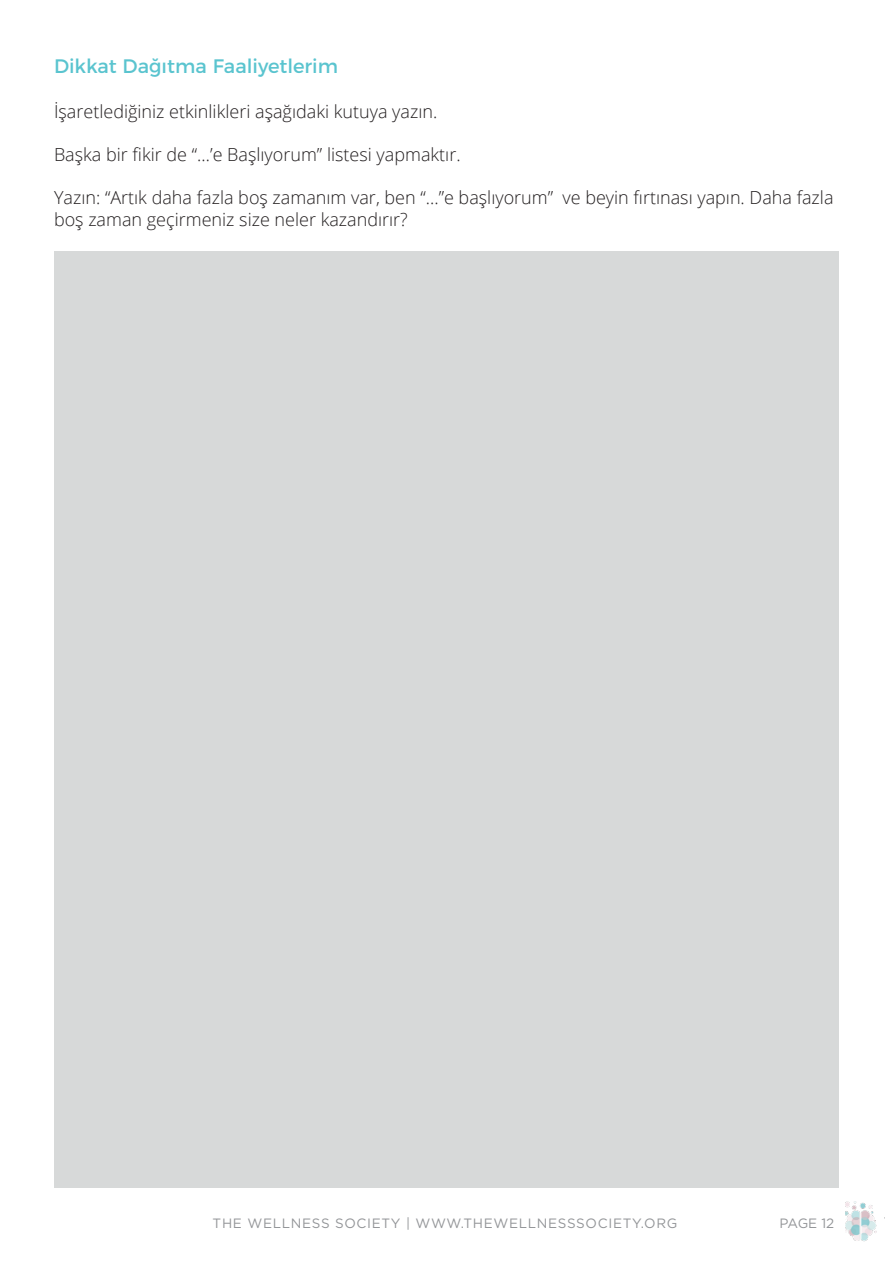
<style>
.page{position:relative;width:893px;height:1263px;background:#fff}
.page>*{position:absolute;margin:0;border:0;box-sizing:border-box;transform-origin:0 0}
.t1{font:19.5px "Montserrat";color:#5ac4cf}
.t2{font:300 18px/21.6px "Open Sans";color:#231f20}
.t3{font:13.5px "Gotham";letter-spacing:.05em;color:#939598}
</style>
<div class="page">
<img style="left:845px;top:1201px;width:32px;height:41px">
<div style="left:54px;top:251px;width:785px;height:936px;background:#d7d9d9"></div>
<p class="t1" style="left:54px;top:50px;width:286px">Dikkat Dağıtma Faaliyetlerim</p>
<p class="t2" style="left:54px;top:100px;width:385px">İşaretlediğiniz etkinlikleri aşağıdaki kutuya yazın.</p>
<p class="t2" style="left:54px;top:143px;width:408px">Başka bir fikir de “…’e Başlıyorum” listesi yapmaktır.</p>
<p class="t2" style="left:54px;top:186px;width:781px">Yazın: “Artık daha fazla boş zamanım var, ben “...”e başlıyorum” ve beyin fırtınası yapın. Daha fazla boş zaman geçirmeniz size neler kazandırır?</p>
<p class="t3" style="left:213px;top:1214px;width:466px">THE WELLNESS SOCIETY | WWW.THEWELLNESSSOCIETY.ORG</p>
<p class="t3" style="left:779px;top:1214px;width:56px">PAGE 12</p>
</div>
